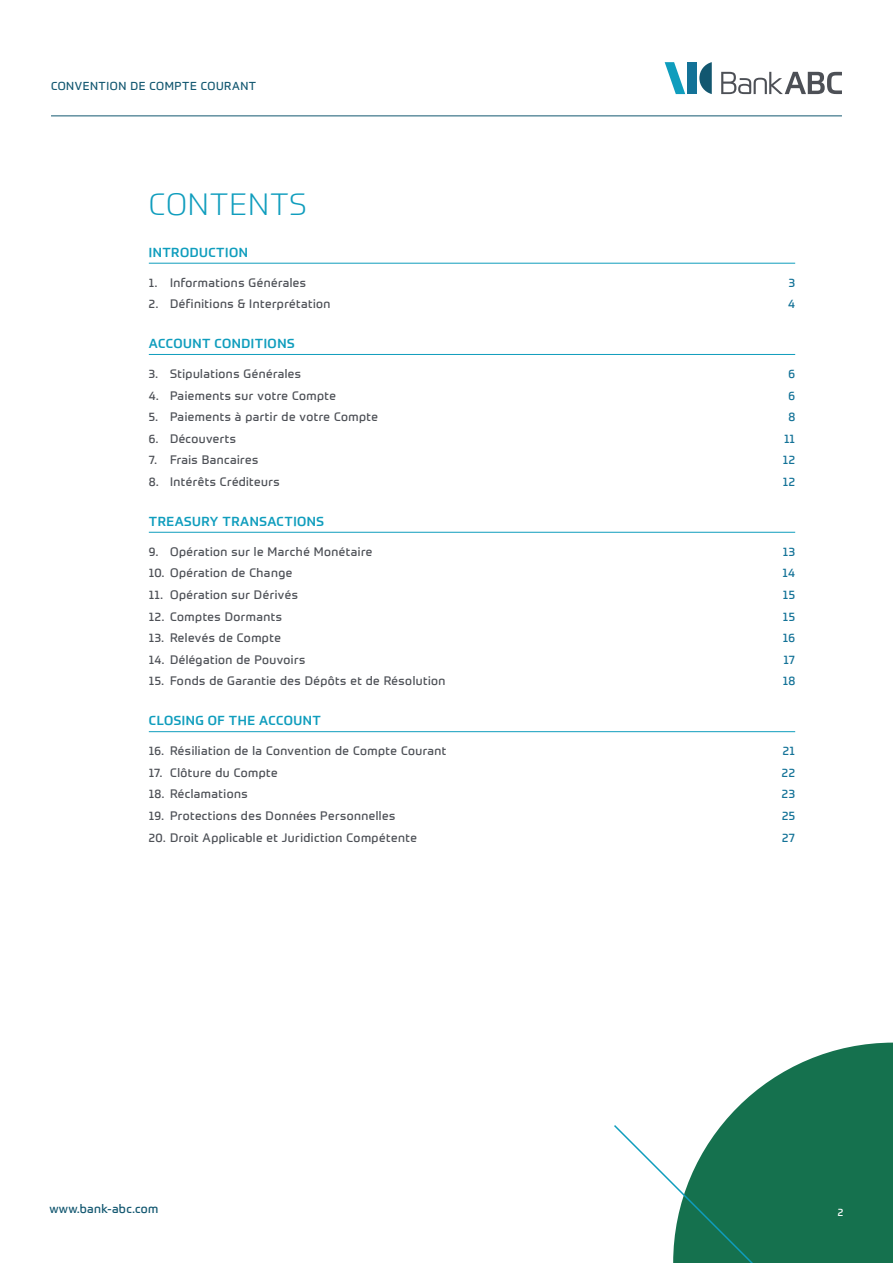
<style>
.page{position:relative;width:893px;height:1263px;background:#fff}
.page>*{position:absolute;margin:0;border:0;box-sizing:border-box;transform-origin:0 0}
.t1{font:300 30px "Prometo";letter-spacing:.03em;color:#0f9dbd}
.Body_Copy{font:500 12.75px "Prometo";letter-spacing:.04em;color:#0f9dbd}
.Body_Copy-2{font:12px "Prometo";letter-spacing:.04em;color:#4d5056}
.Body_Copy-3{font:12px "Prometo";letter-spacing:.025em;color:#137297}
.t2{font:12px "Prometo";letter-spacing:.03em;color:#125770}
.t3{font:11.25px "Prometo";letter-spacing:.05em;color:#125770}
.t4{font:10.5px "Prometo";color:#fff}
</style>
<div class="page">
<svg style="left:723px;top:1042px;width:170px;height:221px;background:#358466"></svg>
<div style="left:688px;top:62px;width:9px;height:32px;background:#137297"></div>
<svg style="left:665px;top:62px;width:20px;height:32px"></svg>
<svg style="left:699px;top:62px;width:13px;height:32px"></svg>
<svg style="left:721px;top:72px;width:121px;height:22px"></svg>
<hr style="left:149px;top:263px;width:646px;height:1px;background:#0f9dbd">
<hr style="left:149px;top:354px;width:646px;height:1px;background:#0f9dbd">
<hr style="left:149px;top:532px;width:646px;height:1px;background:#0f9dbd">
<hr style="left:149px;top:731px;width:646px;height:1px;background:#0f9dbd">
<hr style="left:51px;top:115px;width:791px;height:1px;background:#125770">
<svg style="left:614px;top:1123px;width:157px;height:140px"></svg>
<p class="t3" style="left:51px;top:79px;width:207px">CONVENTION DE COMPTE COURANT</p>
<p class="t1" style="left:149px;top:186px;width:159px">CONTENTS</p>
<p class="Body_Copy" style="left:149px;top:244px;width:101px">INTRODUCTION</p>
<p class="Body_Copy-2" style="left:149px;top:275px;width:159px">1. Informations Générales</p>
<p class="Body_Copy-3" style="left:789px;top:275px;width:8px">3</p>
<p class="Body_Copy-2" style="left:149px;top:297px;width:183px">2. Définitions &amp; Interprétation</p>
<p class="Body_Copy-3" style="left:788px;top:297px;width:8px">4</p>
<p class="Body_Copy" style="left:149px;top:335px;width:147px">ACCOUNT CONDITIONS</p>
<p class="Body_Copy-2" style="left:149px;top:366px;width:154px">3. Stipulations Générales</p>
<p class="Body_Copy-3" style="left:789px;top:366px;width:8px">6</p>
<p class="Body_Copy-2" style="left:149px;top:388px;width:189px">4. Paiements sur votre Compte</p>
<p class="Body_Copy-3" style="left:789px;top:388px;width:8px">6</p>
<p class="Body_Copy-2" style="left:149px;top:410px;width:231px">5. Paiements à partir de votre Compte</p>
<p class="Body_Copy-3" style="left:788px;top:410px;width:8px">8</p>
<p class="Body_Copy-2" style="left:149px;top:431px;width:89px">6. Découverts</p>
<p class="Body_Copy-3" style="left:784px;top:431px;width:13px">11</p>
<p class="Body_Copy-2" style="left:149px;top:453px;width:111px">7. Frais Bancaires</p>
<p class="Body_Copy-3" style="left:783px;top:453px;width:14px">12</p>
<p class="Body_Copy-2" style="left:149px;top:474px;width:132px">8. Intérêts Créditeurs</p>
<p class="Body_Copy-3" style="left:783px;top:474px;width:14px">12</p>
<p class="Body_Copy" style="left:149px;top:513px;width:177px">TREASURY TRANSACTIONS</p>
<p class="Body_Copy-2" style="left:149px;top:544px;width:225px">9. Opération sur le Marché Monétaire</p>
<p class="Body_Copy-3" style="left:783px;top:544px;width:14px">13</p>
<p class="Body_Copy-2" style="left:149px;top:566px;width:145px">10. Opération de Change</p>
<p class="Body_Copy-3" style="left:783px;top:566px;width:14px">14</p>
<p class="Body_Copy-2" style="left:149px;top:587px;width:151px">11. Opération sur Dérivés</p>
<p class="Body_Copy-3" style="left:783px;top:587px;width:14px">15</p>
<p class="Body_Copy-2" style="left:149px;top:609px;width:135px">12. Comptes Dormants</p>
<p class="Body_Copy-3" style="left:783px;top:609px;width:14px">15</p>
<p class="Body_Copy-2" style="left:149px;top:631px;width:134px">13. Relevés de Compte</p>
<p class="Body_Copy-3" style="left:783px;top:631px;width:14px">16</p>
<p class="Body_Copy-2" style="left:149px;top:652px;width:158px">14. Délégation de Pouvoirs</p>
<p class="Body_Copy-3" style="left:783px;top:652px;width:13px">17</p>
<p class="Body_Copy-2" style="left:149px;top:674px;width:298px">15. Fonds de Garantie des Dépôts et de Résolution</p>
<p class="Body_Copy-3" style="left:783px;top:674px;width:14px">18</p>
<p class="Body_Copy" style="left:149px;top:712px;width:174px">CLOSING OF THE ACCOUNT</p>
<p class="Body_Copy-2" style="left:149px;top:743px;width:299px">16. Résiliation de la Convention de Compte Courant</p>
<p class="Body_Copy-3" style="left:783px;top:743px;width:14px">21</p>
<p class="Body_Copy-2" style="left:149px;top:765px;width:130px">17. Clôture du Compte</p>
<p class="Body_Copy-3" style="left:782px;top:765px;width:15px">22</p>
<p class="Body_Copy-2" style="left:149px;top:787px;width:100px">18. Réclamations</p>
<p class="Body_Copy-3" style="left:782px;top:787px;width:15px">23</p>
<p class="Body_Copy-2" style="left:149px;top:808px;width:248px">19. Protections des Données Personnelles</p>
<p class="Body_Copy-3" style="left:782px;top:808px;width:15px">25</p>
<p class="Body_Copy-2" style="left:149px;top:830px;width:269px">20. Droit Applicable et Juridiction Compétente</p>
<p class="Body_Copy-3" style="left:782px;top:830px;width:14px">27</p>
<p class="t2" style="left:49px;top:1201px;width:110px">www.bank-abc.com</p>
<p class="t4" style="left:838px;top:1206px;width:7px">2</p>
</div>
